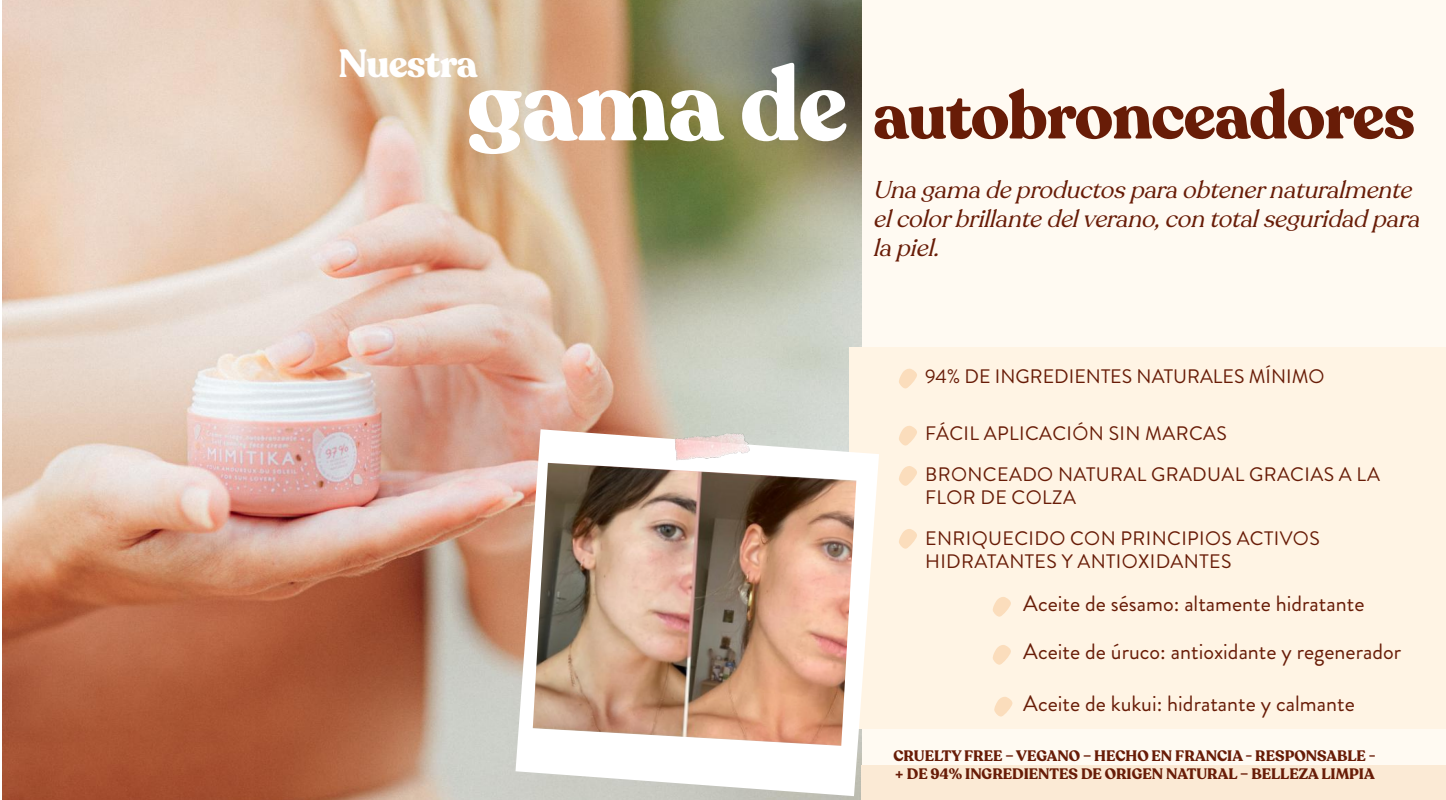
<style>
.page{position:relative;width:1446px;height:800px;background:#fff}
.page>*{position:absolute;margin:0;border:0;box-sizing:border-box;transform-origin:0 0}
.t1{font:700 102.3px "Recoleta";letter-spacing:-.02em;color:#fff}
.t2{font:700 66px "Recoleta";letter-spacing:-.02em;color:#681c07}
.t3{font:700 38.85px "Recoleta";letter-spacing:-.02em;color:#fff}
.t4{font:italic 24px/28.8px "Recoleta";color:#681c07}
.t5{font:22.2px "Brandon Grotesque";color:#681c07}
.t6{font:19.5px/23.4px "Brandon Grotesque";letter-spacing:.02em;color:#681c07}
.t7{font:19.5px "Brandon Grotesque";color:#681c07}
.t8{font:700 15px "Recoleta";color:#681c07}
</style>
<div class="page">
<div style="left:3px;top:0;width:1443px;height:799px;background:#fffaf2"></div>
<img style="left:3px;top:0;width:858px;height:799px">
<div style="left:849px;top:347px;width:597px;height:381px;background:#fff4e4"></div>
<svg style="left:899px;top:368px;width:18px;height:21px"></svg>
<svg style="left:993px;top:597px;width:18px;height:20px"></svg>
<svg style="left:993px;top:645px;width:18px;height:20px"></svg>
<svg style="left:994px;top:697px;width:19px;height:20px"></svg>
<div style="left:861px;top:764px;width:585px;height:35px;background:#fbead5"></div>
<svg style="left:899px;top:466px;width:18px;height:20px"></svg>
<svg style="left:899px;top:426px;width:18px;height:20px"></svg>
<svg style="left:515px;top:429px;width:364px;height:367px;fill:#fff"></svg>
<img style="left:656px;top:416px;width:101px;height:46px">
<svg style="left:899px;top:529px;width:18px;height:20px"></svg>
<img style="left:533px;top:462px;width:323px;height:283px">
<p class="t3" style="left:338px;top:38px;width:141px">Nuestra</p>
<p class="t1" style="left:467px;top:39px;width:383px">gama de</p>
<p class="t2" style="left:873px;top:73px;width:544px">autobronceadores</p>
<p class="t4" style="left:873px;top:176px;width:555px">Unagamadeproductosparaobtenernaturalmente elcolorbrillantedelverano,contotalseguridadpara lapiel.</p>
<p class="t7" style="left:925px;top:362px;width:401px">94% DE INGREDIENTES NATURALES MÍNIMO</p>
<p class="t6" style="left:925px;top:422px;width:303px">FÁCIL APLICACIÓN SIN MARCAS</p>
<p class="t6" style="left:925px;top:462px;width:456px">BRONCEADO NATURAL GRADUAL GRACIAS A LA<br>FLOR DE COLZA</p>
<p class="t6" style="left:925px;top:526px;width:396px">ENRIQUECIDO CON PRINCIPIOS ACTIVOS<br>HIDRATANTES Y ANTIOXIDANTES</p>
<p class="t5" style="left:1023px;top:588px;width:343px">Aceite de sésamo: altamente hidratante</p>
<p class="t5" style="left:1023px;top:636px;width:379px">Aceite de úruco: antioxidante y regenerador</p>
<p class="t5" style="left:1023px;top:688px;width:333px">Aceite de kukui: hidratante y calmante</p>
<p class="t8" style="left:893px;top:746px;width:484px">CRUELTY FREE – VEGANO – HECHO EN FRANCIA - RESPONSABLE -</p>
<p class="t8" style="left:895px;top:764px;width:481px">+ DE 94% INGREDIENTES DE ORIGEN NATURAL – BELLEZA LIMPIA</p>
</div>
